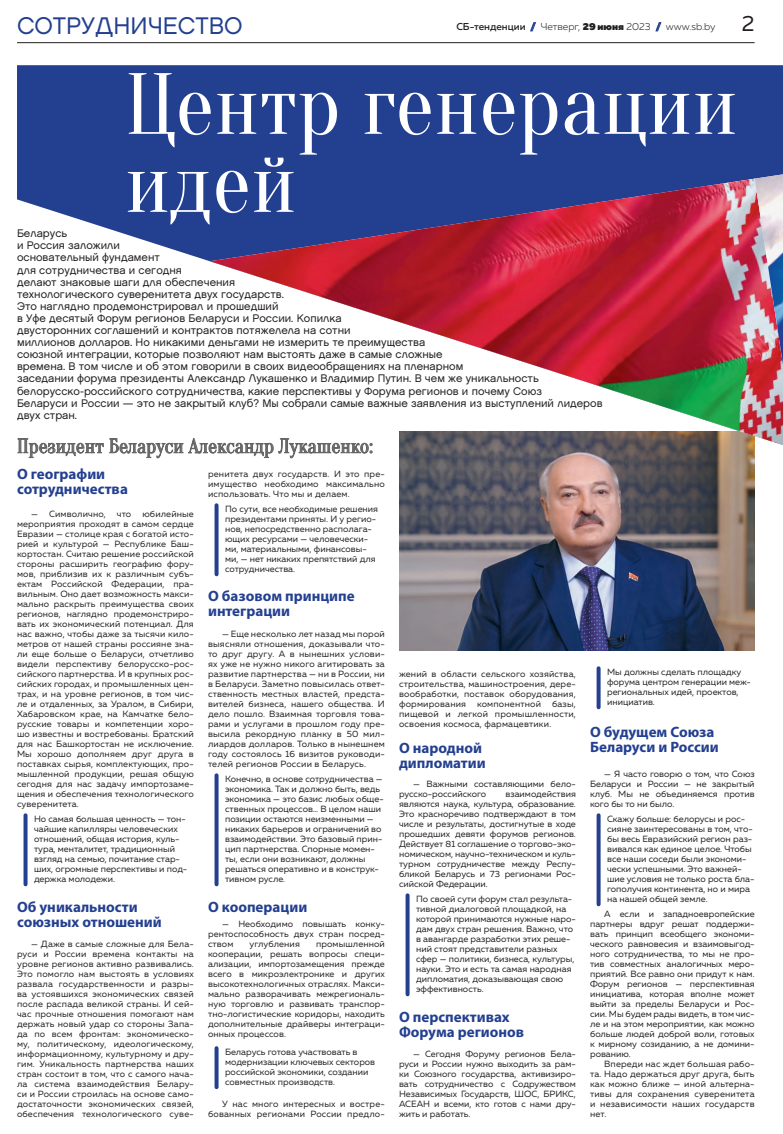
<style>
.page{position:relative;width:783px;height:1134px;background:#fff}
.page>*{position:absolute;margin:0;border:0;box-sizing:border-box;transform-origin:0 0}
.заг2{font:86.7px/78px "Oranienbaum";color:#fff}
.t1{font:24px "Chalet London Nineteen Sixty";color:#233f90}
.t2{font:22px "Muller";color:#231f20}
.заг2-2{font:20px "Oranienbaum";color:#656568}
.подзаголовок_синий{font:700 15px/15px "Myriad Pro";color:#233f90}
.лид{font:11px/12.1px "Chalet London Nineteen Sixty";color:#231f20}
.t3{font:300 10px "Muller";color:#231f20}
.врезка_синяя{font:9px/10px "Muller";color:#231f20;text-align:justify}
.врезка_синяя-2{font:9px/10px "Muller";letter-spacing:.02em;color:#231f20;text-align:right}
.s1{font-weight:500}
.s2{font-weight:900;color:#233f90}
.s3{font-weight:900}
</style>
<div class="page">
<svg style="left:530px;top:22px;width:6px;height:9px"></svg>
<svg style="left:655px;top:22px;width:6px;height:9px"></svg>
<hr style="left:17px;top:43px;width:737px;height:1px;background:#231f20">
<svg style="left:24px;top:815px;width:4px;height:69px"></svg>
<svg style="left:214px;top:505px;width:4px;height:69px"></svg>
<svg style="left:214px;top:775px;width:4px;height:109px"></svg>
<svg style="left:214px;top:1048px;width:4px;height:39px"></svg>
<svg style="left:405px;top:895px;width:4px;height:99px"></svg>
<img style="left:399px;top:445px;width:355px;height:205px">
<svg style="left:17px;top:65px;width:765px;height:375px;fill:#233f90"></svg>
<img style="left:210px;top:179px;width:572px;height:266px">
<img style="left:754px;top:174px;width:28px;height:191px">
<svg style="left:18px;top:438px;width:354px;height:20px"></svg>
<svg style="left:596px;top:668px;width:4px;height:39px"></svg>
<svg style="left:596px;top:815px;width:4px;height:89px"></svg>
<h2 class="t1" style="left:17px;top:11px;width:227px">СОТРУДНИЧЕСТВО</h2>
<p class="t3" style="left:456px;top:21px;width:260px"><span class="s1">СБ-тенденции</span> <span class="s2">/</span> Четверг, <span class="s3">29 июня</span> 2023 <span class="s2">/</span> www.sb.by</p>
<p class="t2" style="left:741px;top:10px;width:14px">2</p>
<p class="заг2" style="left:125px;top:67px;width:614px">Центр генерации идей</p>
<p class="лид" style="left:17px;top:227px;width:587px">Беларусь<br>и Россия заложили<br>основательный фундамент<br>для сотрудничества и сегодня<br>делают знаковые шаги для обеспечения<br>технологического суверенитета двух государств.<br>Это наглядно продемонстрировал и прошедший<br>в Уфе десятый Форум регионов Беларуси и России. Копилка<br>двусторонних соглашений и контрактов потяжелела на сотни<br>миллионов долларов. Но никакими деньгами не измерить те преимущества<br>союзной интеграции, которые позволяют нам выстоять даже в самые сложные<br>времена. В том числе и об этом говорили в своих видеообращениях на пленарном<br>заседании форума президенты Александр Лукашенко и Владимир Путин. В чем же уникальность белорусско-российского сотрудничества, какие перспективы у Форума регионов и почему Союз<br>Беларуси и России — это не закрытый клуб? Мы собрали самые важные заявления из выступлений лидеров двух стран.</p>
<p class="заг2-2" style="left:17px;top:435px;width:357px">Президент Беларуси Александр Лукашенко:</p>
<p class="подзаголовок_синий" style="left:17px;top:466px;width:112px">О географии сотрудничества</p>
<p class="врезка_синяя" style="left:17px;top:508px;width:178px;text-indent:14px">— Символично, что юбилейные мероприятия проходят в самом сердце Евразии — столице края с богатой исто&shy;рией и культурой — Республике Баш&shy;кортостан. Считаю решение российской стороны расширить географию фору&shy;мов, приблизив их к различным субъ&shy;ектам Российской Федерации, пра&shy;вильным. Оно дает возможность макси&shy;мально раскрыть преимущества своих регионов, наглядно продемонстриро&shy;вать их экономический потенциал. Для нас важно, чтобы даже за тысячи кило&shy;метров от нашей страны россияне зна&shy;ли еще больше о Беларуси, отчетливо видели перспективу белорусско-рос&shy;сийского партнерства. И в крупных рос&shy;сийских городах, и промышленных цен&shy;трах, и на уровне регионов, в том чис&shy;ле и отдаленных, за Уралом, в Сибири, Хабаровском крае, на Камчатке бело&shy;русские товары и компетенции хоро&shy;шо известны и востребованы. Братский для нас Башкортостан не исключение.<br>Мы хорошо дополняем друг друга в поставках сырья, комплектующих, про&shy;мышленной продукции, решая общую сегодня для нас задачу импортозаме&shy;щения и обеспечения технологического суверенитета.</p>
<p class="врезка_синяя" style="left:34px;top:814px;width:155px;text-align:left">Но самая большая ценность — тон&shy;чайшие капилляры человеческих отношений, общая история, куль&shy;тура, менталитет, традиционный взгляд на семью, почитание стар&shy;ших, огромные перспективы и под&shy;держка молодежи.</p>
<p class="подзаголовок_синий" style="left:17px;top:898px;width:146px">Об уникальности союзных отношений</p>
<p class="врезка_синяя" style="left:17px;top:938px;width:178px;text-indent:14px">— Даже в самые сложные для Бела&shy;руси и России времена контакты на уровне регионов активно развивались.<br>Это помогло нам выстоять в условиях развала государственности и разры&shy;ва устоявшихся экономических связей после распада великой страны. И сей&shy;час прочные отношения помогают нам держать новый удар со стороны Запа&shy;да по всем фронтам: экономическо&shy;му, политическому, идеологическому, информационному, культурному и дру&shy;гим. Уникальность партнерства наших стран состоит в том, что с самого нача&shy;ла система взаимодействия Белару&shy;си и России строилась на основе само&shy;достаточности экономических связей, обеспечения технологического суве-</p>
<p class="врезка_синяя" style="left:208px;top:468px;width:178px">ренитета двух государств. И это пре&shy;имущество необходимо максимально использовать. Что мы и делаем.</p>
<p class="врезка_синяя" style="left:225px;top:504px;width:154px;text-align:left">По сути, все необходимые решения президентами приняты. И у регио&shy;нов, непосредственно располага&shy;ющих ресурсами — человечески&shy;ми, материальными, финансовы&shy;ми, — нет никаких препятствий для сотрудничества.</p>
<p class="подзаголовок_синий" style="left:208px;top:588px;width:148px">О базовом принципе интеграции</p>
<p class="врезка_синяя" style="left:208px;top:628px;width:178px;text-indent:14px">— Еще несколько лет назад мы порой выясняли отношения, доказывали что&shy;то друг другу. А в нынешних услови&shy;ях уже не нужно никого агитировать за развитие партнерства — ни в России, ни в Беларуси. Заметно повысилась ответ&shy;ственность местных властей, предста&shy;вителей бизнеса, нашего общества. И дело пошло. Взаимная торговля това&shy;рами и услугами в прошлом году пре&shy;высила рекордную планку в 50 мил&shy;лиардов долларов. Только в нынешнем году состоялось 16 визитов руководи&shy;телей регионов России в Беларусь.</p>
<p class="врезка_синяя" style="left:225px;top:774px;width:160px;text-align:left">Конечно, в основе сотрудничества — экономика. Так и должно быть, ведь экономика — это базис любых обще&shy;ственных процессов… В целом наши позиции остаются неизменными — никаких барьеров и ограничений во взаимодействии. Это базовый прин&shy;цип партнерства. Спорные момен&shy;ты, если они возникают, должны решаться оперативно и в конструк&shy;тивном русле.</p>
<p class="подзаголовок_синий" style="left:208px;top:898px;width:101px">О кооперации</p>
<p class="врезка_синяя" style="left:208px;top:918px;width:178px;text-indent:14px">— Необходимо повышать конку&shy;рентоспособность двух стран посред&shy;ством</p>
<p class="врезка_синяя" style="left:249px;top:938px;width:52px">углубления</p>
<p class="врезка_синяя" style="left:208px;top:938px;width:178px;text-indent:108px">промышленной кооперации, решать вопросы специ&shy;ализации, импортозамещения прежде всего в микроэлектронике и других высокотехнологичных отраслях. Макси&shy;мально разворачивать межрегиональ&shy;ную торговлю и развивать транспор&shy;тно-логистические коридоры, находить дополнительные драйверы интеграци&shy;онных процессов.</p>
<p class="врезка_синяя" style="left:225px;top:1047px;width:152px;text-align:left">Беларусь готова участвовать в модернизации ключевых секторов российской экономики, создании совместных производств.</p>
<p class="врезка_синяя-2" style="left:208px;top:1098px;width:178px">У нас много интересных и востре&shy;бованных регионами России предло-</p>
<p class="врезка_синяя" style="left:399px;top:668px;width:178px">жений в области сельского хозяйства, строительства, машиностроения, дере&shy;вообработки, поставок оборудования, формирования компонентной базы, пищевой и легкой промышленности, освоения космоса, фармацевтики.</p>
<p class="подзаголовок_синий" style="left:399px;top:740px;width:88px">О народной дипломатии</p>
<p class="врезка_синяя" style="left:399px;top:778px;width:178px;text-indent:14px">— Важными составляющими бело&shy;русско-российского</p>
<p class="врезка_синяя" style="left:399px;top:788px;width:178px;text-indent:106px">взаимодействия являются наука, культура, образование.<br>Это красноречиво подтверждают в том числе и результаты, достигнутые в ходе прошедших девяти форумов регионов.<br>Действует 81 соглашение о торгово-эко&shy;номическом, научно-техническом и куль&shy;турном сотрудничестве между Респу&shy;бликой Беларусь и 73 регионами Рос&shy;сийской Федерации.</p>
<p class="врезка_синяя" style="left:416px;top:894px;width:161px;text-align:left">По своей сути форум стал результа&shy;тивной диалоговой площадкой, на которой принимаются нужные наро&shy;дам двух стран решения. Важно, что в авангарде разработки этих реше&shy;ний стоят представители разных сфер — политики, бизнеса, культуры, науки. Это и есть та самая народная дипломатия, доказывающая свою эффективность.</p>
<p class="подзаголовок_синий" style="left:399px;top:1008px;width:126px">О перспективах<br>Форума регионов</p>
<p class="врезка_синяя" style="left:399px;top:1048px;width:178px;text-indent:14px">— Сегодня Форуму регионов Бела&shy;руси и России нужно выходить за рам&shy;ки Союзного государства, активизиро&shy;вать сотрудничество с Содружеством Независимых Государств, ШОС, БРИКС, АСЕАН и всеми, кто готов с нами дру&shy;жить и работать.</p>
<p class="врезка_синяя" style="left:607px;top:667px;width:145px;text-align:left">Мы должны сделать площадку форума центром генерации меж&shy;региональных идей, проектов, инициатив.</p>
<p class="подзаголовок_синий" style="left:590px;top:724px;width:130px">О будущем Союза<br>Беларуси и России</p>
<p class="врезка_синяя" style="left:590px;top:768px;width:166px;text-indent:14px">— Я часто говорю о том, что Союз Беларуси и России — не закрытый клуб. Мы не объединяемся против кого бы то ни было.</p>
<p class="врезка_синяя" style="left:607px;top:814px;width:149px;text-align:left">Скажу больше: белорусы и рос&shy;сияне заинтересованы в том, что&shy;бы весь Евразийский регион раз&shy;вивался как единое целое. Чтобы все наши соседи были экономи&shy;чески успешными. Это важней&shy;шие условия не только роста бла&shy;гополучия континента, но и мира на нашей общей земле.</p>
<p class="врезка_синяя" style="left:590px;top:908px;width:166px;text-indent:14px">А если и западноевропейские партнеры вдруг решат поддержи&shy;вать принцип всеобщего экономи&shy;ческого равновесия и взаимовыгод&shy;ного сотрудничества, то мы не про&shy;тив совместных аналогичных меро&shy;приятий. Все равно они придут к нам.<br>Форум регионов — перспективная инициатива, которая вполне может выйти за пределы Беларуси и Рос&shy;сии. Мы будем рады видеть, в том чис&shy;ле и на этом мероприятии, как можно больше людей доброй воли, готовых к мирному созиданию, а не домини&shy;рованию.</p>
<p class="врезка_синяя" style="left:590px;top:1058px;width:166px;text-indent:14px">Впереди нас ждет большая рабо&shy;та. Надо держаться друг друга, быть как можно ближе — иной альтерна&shy;тивы для сохранения суверенитета и независимости наших государств нет.</p>
</div>
